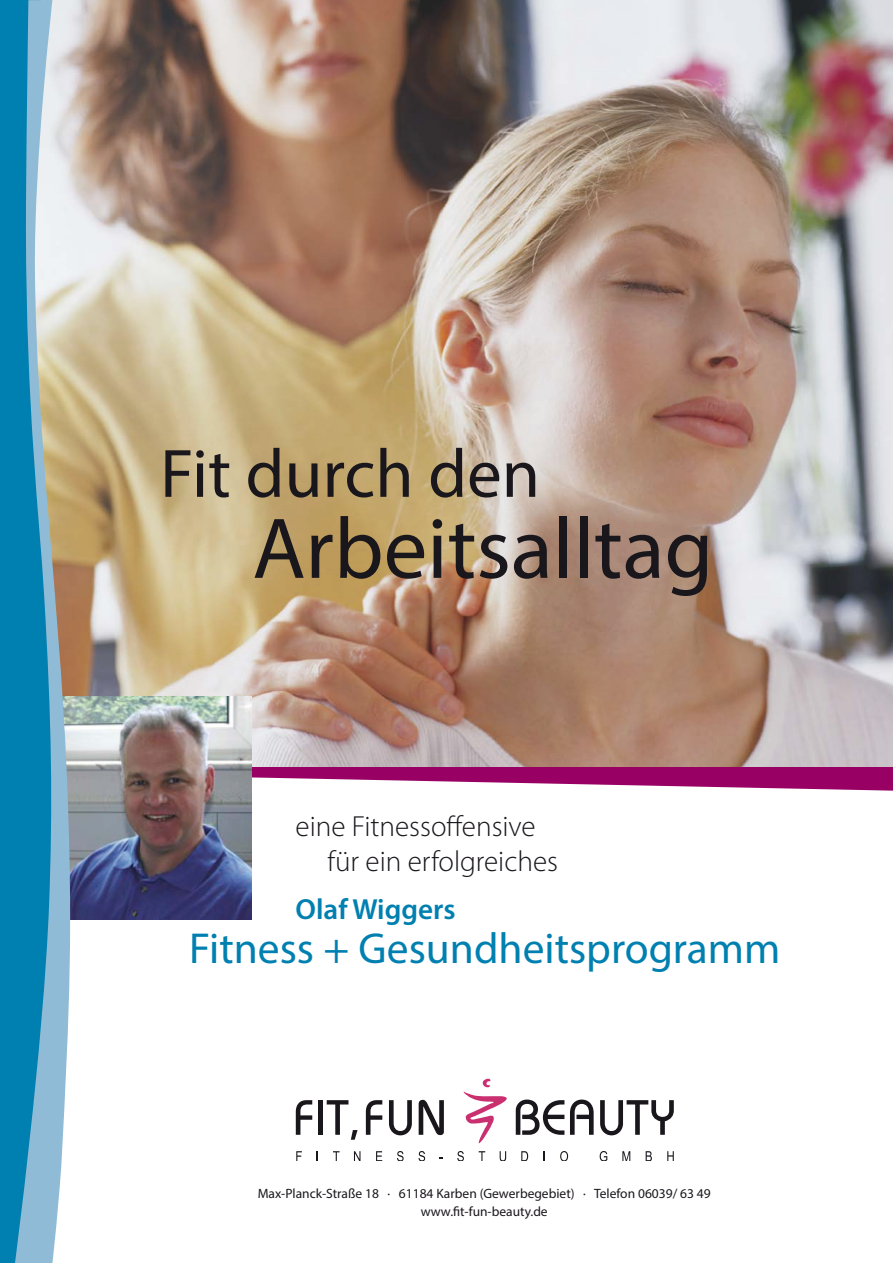
<style>
.page{position:relative;width:893px;height:1263px;background:#fff}
.page>*{position:absolute;margin:0;border:0;box-sizing:border-box;transform-origin:0 0}
.t1{font:87px "Myriad Pro";color:#1a171c}
.t2{font:69px "Myriad Pro";color:#1a171c}
.t3{font:43.5px "Myriad Pro";color:#0080b0}
.t4{font:300 29.1px/35px "Myriad Pro";color:#1a171c}
.t5{font:600 29.1px "Myriad Pro";color:#0080b0}
.t6{font:13.5px/18px "Myriad Pro";color:#1a171c;text-align:center}
</style>
<div class="page">
<svg style="left:252px;top:766px;width:641px;height:25px"></svg>
<img style="left:73px;top:0;width:820px;height:766px">
<img style="left:73px;top:696px;width:179px;height:223px">
<svg style="left:296px;top:1100px;width:16px;height:35px"></svg>
<hr style="left:318px;top:1100px;width:4px;height:35px;background:#1a171c">
<svg style="left:327px;top:1100px;width:31px;height:40px"></svg>
<svg style="left:366px;top:1100px;width:16px;height:35px"></svg>
<svg style="left:389px;top:1100px;width:23px;height:35px"></svg>
<svg style="left:419px;top:1100px;width:25px;height:35px"></svg>
<svg style="left:516px;top:1099px;width:48px;height:36px"></svg>
<svg style="left:570px;top:1099px;width:24px;height:36px"></svg>
<svg style="left:600px;top:1100px;width:74px;height:35px"></svg>
<svg style="left:464px;top:1079px;width:43px;height:64px"></svg>
<svg style="left:296px;top:1151px;width:6px;height:10px"></svg>
<svg style="left:333px;top:1151px;width:7px;height:10px"></svg>
<svg style="left:354px;top:1151px;width:6px;height:10px"></svg>
<svg style="left:376px;top:1151px;width:6px;height:10px"></svg>
<svg style="left:397px;top:1151px;width:7px;height:10px"></svg>
<svg style="left:418px;top:1151px;width:7px;height:10px"></svg>
<svg style="left:457px;top:1151px;width:7px;height:10px"></svg>
<svg style="left:479px;top:1151px;width:6px;height:10px"></svg>
<svg style="left:500px;top:1151px;width:6px;height:10px"></svg>
<svg style="left:521px;top:1151px;width:7px;height:10px"></svg>
<svg style="left:560px;top:1151px;width:8px;height:10px"></svg>
<svg style="left:600px;top:1151px;width:7px;height:10px"></svg>
<svg style="left:622px;top:1151px;width:8px;height:10px"></svg>
<svg style="left:646px;top:1151px;width:6px;height:10px"></svg>
<svg style="left:667px;top:1151px;width:7px;height:10px"></svg>
<div style="left:0;top:0;width:15px;height:1263px;background:#0080b0"></div>
<svg style="left:15px;top:0;width:58px;height:1263px;background:#71abc0"></svg>
<h2 class="t2" style="left:160px;top:431px;width:381px">Fit durch den</h2>
<h1 class="t1" style="left:252px;top:495px;width:462px">Arbeitsalltag</h1>
<h3 class="t4" style="left:327px;top:809px;width:232px;text-indent:-32px">eine Fitnessoffensive für ein erfolgreiches</h3>
<h3 class="t5" style="left:296px;top:891px;width:162px">Olaf Wiggers</h3>
<h3 class="t3" style="left:189px;top:921px;width:593px">Fitness + Gesundheitsprogramm</h3>
<p class="t6" style="left:258px;top:1185px;width:455px">Max-Planck-Straße 18 · 61184 Karben (Gewerbegebiet) · Telefon 06039/ 63 49 www.fit-fun-beauty.de</p>
</div>
